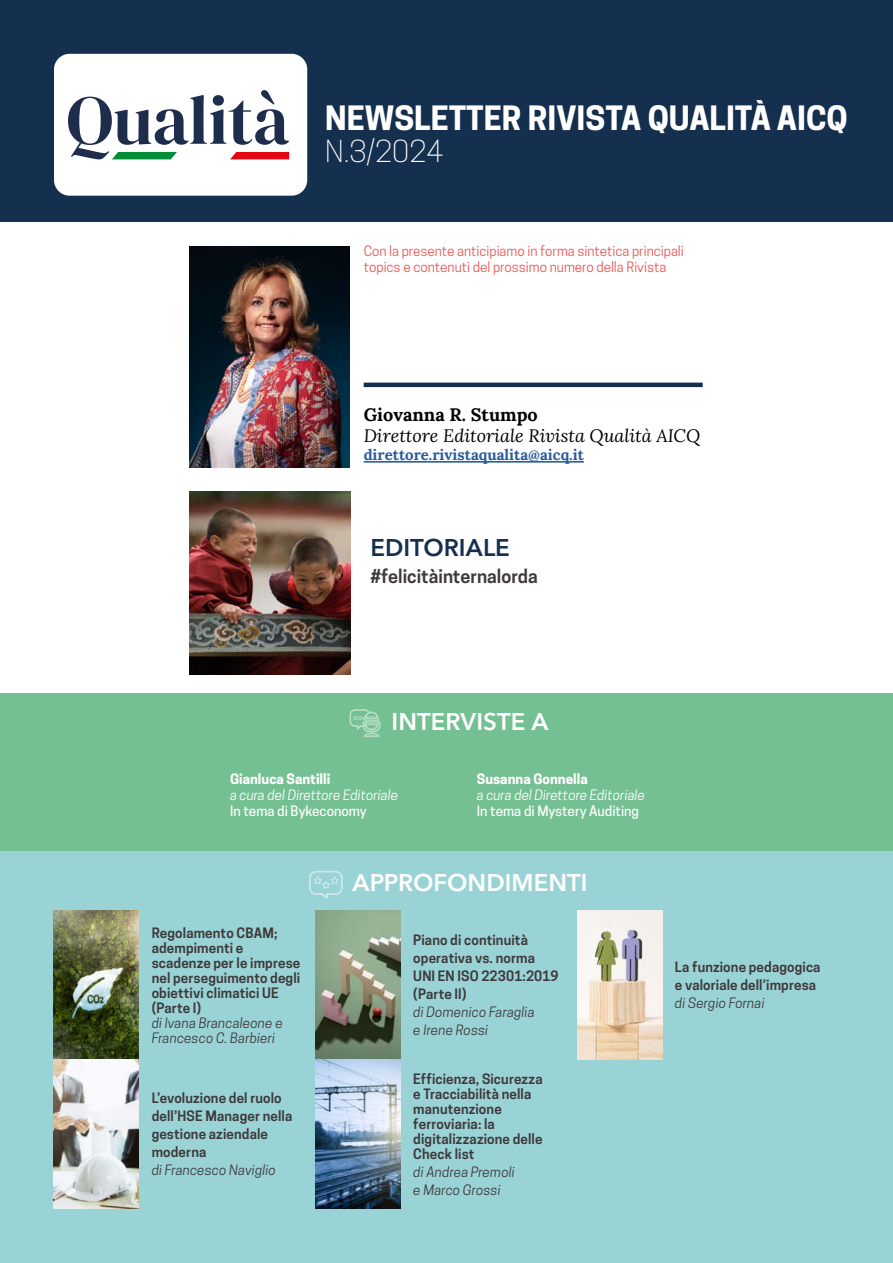
<style>
.page{position:relative;width:893px;height:1263px;background:#fff}
.page>*{position:absolute;margin:0;border:0;box-sizing:border-box;transform-origin:0 0}
.t1{font:700 31.5px "Cooper Hewitt";color:#fff}
.t2{font:300 28.5px "Cooper Hewitt";color:#fff}
.t3{font:600 24px "Avenir Next LT Pro";color:#fff}
.t4{font:600 24px "Avenir Next LT Pro";color:#152f4e}
.t5{font:italic 18px "Lora";color:#000}
.t6{font:600 18px "Cooper Hewitt";color:#3e393a}
.t7{font:18px "Lora";color:#000}
.t8{font:15px "Lora";color:#275b9b}
.t9{font:600 13.5px/15px "Cooper Hewitt";letter-spacing:.01em;color:#3e393a}
.t10{font:italic 13.5px/18px "Cooper Hewitt";letter-spacing:.015em;color:#3e393a}
.t11{font:13.5px/16.2px "Cooper Hewitt";color:#ea5652}
.t12{font:italic 13.5px "Cooper Hewitt";color:#fff}
.t13{font:500 13.5px "Cooper Hewitt";color:#fff}
.t14{font:700 13.5px "Cooper Hewitt";color:#fff}
</style>
<div class="page">
<img style="left:190px;top:492px;width:161px;height:182px">
<div style="left:0;top:0;width:893px;height:221px;background:#152f4e"></div>
<div style="left:54px;top:54px;width:253px;height:142px;background:#fff;border-radius:16px"></div>
<svg style="left:68px;top:90px;width:221px;height:69px"></svg>
<div style="left:0;top:693px;width:893px;height:158px;background:#75c093"></div>
<div style="left:0;top:851px;width:893px;height:412px;background:#9ad3d6"></div>
<hr style="left:364px;top:461px;width:220px;height:2px;background:#275b9b">
<img style="left:190px;top:246px;width:160px;height:221px">
<hr style="left:364px;top:383px;width:339px;height:4px;background:#152f4e">
<svg style="left:349px;top:709px;width:31px;height:28px"></svg>
<div style="left:309px;top:871px;width:34px;height:24px;border:2px solid #fff;border-radius:6px"></div>
<svg style="left:312px;top:876px;width:28px;height:23px"></svg>
<img style="left:54px;top:911px;width:85px;height:149px">
<img style="left:315px;top:911px;width:86px;height:149px">
<img style="left:577px;top:911px;width:85px;height:149px">
<img style="left:54px;top:1060px;width:85px;height:148px">
<img style="left:315px;top:1060px;width:86px;height:148px">
<h1 class="t1" style="left:325px;top:99px;width:524px">NEWSLETTER RIVISTA QUALITÀ AICQ</h1>
<h2 class="t2" style="left:325px;top:135px;width:120px">N.3/2024</h2>
<p class="t11" style="left:364px;top:243px;width:322px">Con la presente anticipiamo in forma sintetica principali topics e contenuti del prossimo numero della Rivista</p>
<h3 class="t7" style="left:364px;top:401px;width:176px">Giovanna R. Stumpo</h3>
<h3 class="t5" style="left:364px;top:423px;width:338px">Direttore Editoriale Rivista Qualità AICQ</h3>
<p class="t8" style="left:364px;top:444px;width:222px">direttore.rivistaqualita@aicq.it</p>
<h3 class="t4" style="left:370px;top:533px;width:141px">EDITORIALE</h3>
<h3 class="t6" style="left:370px;top:565px;width:169px">#felicitàinternalorda</h3>
<h3 class="t3" style="left:392px;top:707px;width:158px">INTERVISTE A</h3>
<p class="t14" style="left:230px;top:771px;width:102px">Gianluca Santilli</p>
<p class="t12" style="left:230px;top:787px;width:170px">a cura del Direttore Editoriale</p>
<p class="t13" style="left:230px;top:803px;width:138px">In tema di Bykeconomy</p>
<p class="t14" style="left:477px;top:771px;width:113px">Susanna Gonnella</p>
<p class="t12" style="left:477px;top:787px;width:170px">a cura del Direttore Editoriale</p>
<p class="t13" style="left:477px;top:803px;width:164px">In tema di Mystery Auditing</p>
<p class="t9" style="left:152px;top:925px;width:150px">Regolamento CBAM; adempimenti e scadenze per le imprese nel perseguimento degli obiettivi climatici UE (Parte I)</p>
<p class="t10" style="left:152px;top:1015px;width:132px;line-height:15px">di Ivana Brancaleone e<br>Francesco C. Barbieri</p>
<p class="t9" style="left:152px;top:1089px;width:142px;line-height:18px">L’evoluzione del ruolo dell’HSE Manager nella gestione aziendale moderna</p>
<p class="t10" style="left:152px;top:1161px;width:126px">di Francesco Naviglio</p>
<h3 class="t3" style="left:353px;top:868px;width:236px">APPROFONDIMENTI</h3>
<p class="t9" style="left:413px;top:931px;width:147px;line-height:18px">Piano di continuità operativa vs. norma<br>UNI EN ISO 22301:2019 (Parte II)</p>
<p class="t10" style="left:413px;top:1003px;width:123px">di Domenico Faraglia e Irene Rossi</p>
<p class="t9" style="left:413px;top:1071px;width:131px">Efficienza, Sicurezza e Tracciabilità nella manutenzione ferroviaria: la digitalizzazione delle<br>Check list</p>
<p class="t10" style="left:413px;top:1162px;width:103px">di Andrea Premoli e Marco Grossi</p>
<p class="t9" style="left:675px;top:958px;width:147px;line-height:18px">La funzione pedagogica e valoriale dell’impresa</p>
<p class="t10" style="left:675px;top:994px;width:91px">di Sergio Fornai</p>
</div>
